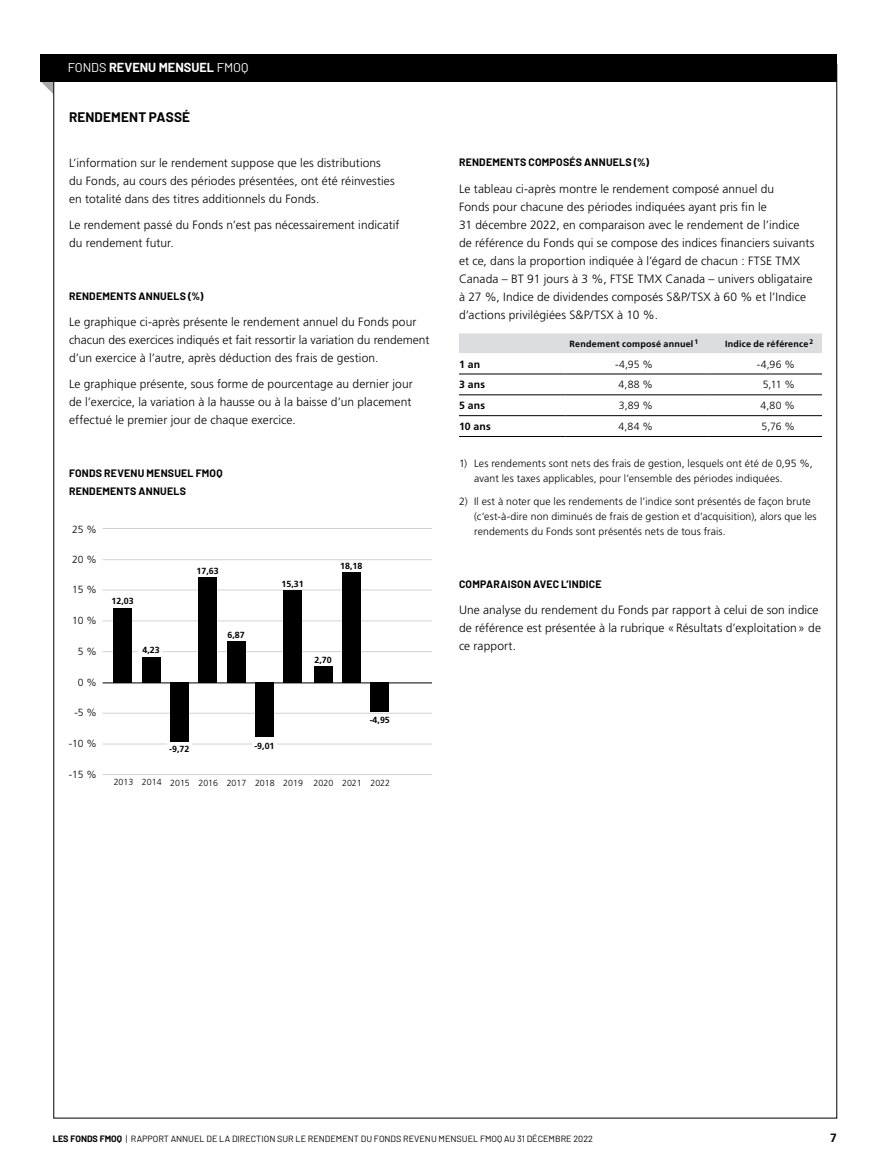
<style>
.page{position:relative;width:891px;height:1161px;background:#fff}
.page>*{position:absolute;margin:0;border:0;box-sizing:border-box;transform-origin:0 0}
.t1{font:700 13.5px "Barlow";letter-spacing:.01em;color:#000}
.t2{font:700 12.75px "Barlow";color:#fff}
.t3{font:300 12px/18px "Frutiger LT Pro";letter-spacing:.005em;color:#000}
.t4{font:700 12px "Frutiger LT Pro";color:#000}
.t5{font:300 10.5px/15px "Frutiger LT Pro";letter-spacing:.015em;color:#000}
.t6{font:700 10.5px/18px "Barlow";letter-spacing:.025em;color:#000}
.t7{font:700 10.5px "Frutiger LT Pro";letter-spacing:.015em;color:#000}
.t8{font:300 10.35px "Frutiger LT Pro";color:#000}
.t9{font:9px "Barlow";color:#000}
.t10{font:700 9px "Frutiger LT Pro";letter-spacing:.025em;color:#000}
.t11{font:700 8.85px "Frutiger LT Pro";color:#000}
.t12{font:300 8.85px "Frutiger LT Pro";color:#000}
.s1{font-weight:400}
.s2{font-weight:700}
</style>
<div class="page">
<svg style="left:41px;top:81px;width:13px;height:13px"></svg>
<div style="left:41px;top:54px;width:796px;height:27px;background:#000"></div>
<div style="left:459px;top:333px;width:363px;height:20px;background:#dcddde"></div>
<hr style="left:459px;top:415px;width:106px;height:1px;background:#000">
<hr style="left:565px;top:415px;width:142px;height:1px;background:#000">
<hr style="left:707px;top:415px;width:115px;height:1px;background:#000">
<hr style="left:459px;top:436px;width:106px;height:1px;background:#000">
<hr style="left:565px;top:436px;width:142px;height:1px;background:#000">
<hr style="left:707px;top:436px;width:115px;height:1px;background:#000">
<hr style="left:459px;top:374px;width:106px;height:1px;background:#000">
<hr style="left:565px;top:374px;width:142px;height:1px;background:#000">
<hr style="left:707px;top:374px;width:115px;height:1px;background:#000">
<hr style="left:459px;top:395px;width:106px;height:1px;background:#000">
<hr style="left:565px;top:395px;width:142px;height:1px;background:#000">
<hr style="left:707px;top:395px;width:115px;height:1px;background:#000">
<hr style="left:103px;top:651px;width:329px;height:1px;background:#d1d3d4">
<hr style="left:103px;top:621px;width:329px;height:1px;background:#d1d3d4">
<hr style="left:103px;top:528px;width:329px;height:1px;background:#d1d3d4">
<hr style="left:103px;top:744px;width:329px;height:1px;background:#d1d3d4">
<hr style="left:103px;top:774px;width:329px;height:1px;background:#d1d3d4">
<hr style="left:103px;top:713px;width:329px;height:1px;background:#d1d3d4">
<hr style="left:103px;top:590px;width:329px;height:1px;background:#d1d3d4">
<hr style="left:103px;top:559px;width:329px;height:1px;background:#d1d3d4">
<div style="left:142px;top:657px;width:18px;height:26px;background:#000"></div>
<div style="left:138px;top:645px;width:25px;height:7px;background:#fff"></div>
<div style="left:113px;top:608px;width:19px;height:75px;background:#000"></div>
<hr style="left:167px;top:742px;width:24px;height:4px;background:#fff">
<hr style="left:252px;top:742px;width:25px;height:4px;background:#fff">
<div style="left:170px;top:683px;width:19px;height:59px;background:#000"></div>
<hr style="left:103px;top:682px;width:329px;height:1px;background:#000">
<div style="left:198px;top:577px;width:19px;height:106px;background:#000"></div>
<div style="left:227px;top:642px;width:18px;height:41px;background:#000"></div>
<div style="left:342px;top:572px;width:19px;height:111px;background:#000"></div>
<div style="left:283px;top:590px;width:19px;height:93px;background:#000"></div>
<div style="left:255px;top:683px;width:19px;height:54px;background:#000"></div>
<div style="left:370px;top:683px;width:19px;height:29px;background:#000"></div>
<div style="left:314px;top:666px;width:18px;height:17px;background:#000"></div>
<p class="t2" style="left:68px;top:58px;width:182px"><span class="s1">FONDS</span> REVENU MENSUEL <span class="s1">FMOQ</span></p>
<p class="t1" style="left:69px;top:107px;width:123px">RENDEMENT PASSÉ</p>
<p class="t3" style="left:69px;top:153px;width:327px">L’information sur le rendement suppose que les distributions du Fonds, au cours des périodes présentées, ont été réinvesties en totalité dans des titres additionnels du Fonds.</p>
<p class="t3" style="left:69px;top:216px;width:332px">Le rendement passé du Fonds n’est pas nécessairement indicatif du rendement futur.</p>
<p class="t6" style="left:69px;top:286px;width:136px">RENDEMENTS ANNUELS (%)</p>
<p class="t3" style="left:69px;top:313px;width:362px">Le graphique ci-après présente le rendement annuel du Fonds pour chacun des exercices indiqués et fait ressortir la variation du rendement d’un exercice à l’autre, après déduction des frais de gestion.</p>
<p class="t3" style="left:69px;top:375px;width:345px;text-align:justify">Le graphique présente, sous forme de pourcentage au dernier jour de l’exercice, la variation à la hausse ou à la baisse d’un placement effectué le premier jour de chaque exercice.</p>
<p class="t6" style="left:69px;top:463px;width:155px">FONDS REVENU MENSUEL FMOQ<br>RENDEMENTS ANNUELS</p>
<p class="t8" style="left:72px;top:523px;width:26px">25 %</p>
<p class="t8" style="left:72px;top:553px;width:26px">20 %</p>
<p class="t8" style="left:72px;top:583px;width:26px">15 %</p>
<p class="t8" style="left:72px;top:614px;width:26px">10 %</p>
<p class="t8" style="left:78px;top:645px;width:20px">5 %</p>
<p class="t8" style="left:78px;top:676px;width:20px">0 %</p>
<p class="t8" style="left:75px;top:706px;width:24px">-5 %</p>
<p class="t8" style="left:69px;top:737px;width:30px">-10 %</p>
<p class="t8" style="left:69px;top:768px;width:30px">-15 %</p>
<p class="t11" style="left:112px;top:596px;width:24px">12,03</p>
<p class="t11" style="left:142px;top:645px;width:19px">4,23</p>
<p class="t11" style="left:197px;top:566px;width:24px">17,63</p>
<p class="t11" style="left:227px;top:630px;width:19px">6,87</p>
<p class="t11" style="left:282px;top:578px;width:24px">15,31</p>
<p class="t11" style="left:340px;top:561px;width:24px">18,18</p>
<p class="t11" style="left:314px;top:655px;width:19px">2,70</p>
<p class="t12" style="left:114px;top:777px;width:49px">2013 2014</p>
<p class="t11" style="left:169px;top:744px;width:22px">-9,72</p>
<p class="t12" style="left:170px;top:778px;width:21px">2015</p>
<p class="t11" style="left:254px;top:740px;width:22px">-9,01</p>
<p class="t11" style="left:370px;top:715px;width:22px">-4,95</p>
<p class="t12" style="left:198px;top:778px;width:21px">2016</p>
<p class="t12" style="left:227px;top:778px;width:21px">2017</p>
<p class="t12" style="left:342px;top:778px;width:21px">2021</p>
<p class="t12" style="left:255px;top:778px;width:21px">2018</p>
<p class="t12" style="left:370px;top:778px;width:21px">2022</p>
<p class="t12" style="left:314px;top:778px;width:21px">2020</p>
<p class="t12" style="left:283px;top:778px;width:21px">2019</p>
<p class="t6" style="left:459px;top:153px;width:192px">RENDEMENTS COMPOSÉS ANNUELS (%)</p>
<p class="t3" style="left:459px;top:180px;width:357px">Le tableau ci-après montre le rendement composé annuel du<br>Fonds pour chacune des périodes indiquées ayant pris fin le<br>31 décembre 2022, en comparaison avec le rendement de l’indice de référence du Fonds qui se compose des indices financiers suivants et ce, dans la proportion indiquée à l’égard de chacun : FTSE TMX Canada – BT 91 jours à 3 %, FTSE TMX Canada – univers obligataire à 27 %, Indice de dividendes composés S&amp;P/TSX à 60 % et l’Indice d’actions privilégiées S&amp;P/TSX à 10 %.</p>
<p class="t10" style="left:570px;top:338px;width:130px">Rendement composé annuel <sup>1</sup></p>
<p class="t10" style="left:725px;top:338px;width:90px">Indice de référence<sup>2</sup></p>
<p class="t7" style="left:459px;top:358px;width:23px">1 an</p>
<p class="t5" style="left:615px;top:356px;width:40px">-4,95 %</p>
<p class="t5" style="left:757px;top:356px;width:40px">-4,96 %</p>
<p class="t7" style="left:459px;top:378px;width:28px">3 ans</p>
<p class="t5" style="left:619px;top:377px;width:36px">4,88 %</p>
<p class="t5" style="left:763px;top:377px;width:34px">5,11 %</p>
<p class="t7" style="left:459px;top:399px;width:28px">5 ans</p>
<p class="t5" style="left:619px;top:398px;width:36px">3,89 %</p>
<p class="t5" style="left:760px;top:398px;width:36px">4,80 %</p>
<p class="t7" style="left:459px;top:420px;width:33px">10 ans</p>
<p class="t5" style="left:618px;top:419px;width:36px">4,84 %</p>
<p class="t5" style="left:762px;top:419px;width:35px">5,76 %</p>
<p class="t5" style="left:474px;top:455px;width:340px;text-indent:-15px">1) Les rendements sont nets des frais de gestion, lesquels ont été de 0,95 %, avant les taxes applicables, pour l’ensemble des périodes indiquées.</p>
<p class="t5" style="left:474px;top:494px;width:344px;text-indent:-15px">2) Il est à noter que les rendements de l’indice sont présentés de façon brute (c’est-à-dire non diminués de frais de gestion et d’acquisition), alors que les rendements du Fonds sont présentés nets de tous frais.</p>
<p class="t6" style="left:459px;top:574px;width:144px">COMPARAISON AVEC L’INDICE</p>
<p class="t3" style="left:459px;top:601px;width:364px">Une analyse du rendement du Fonds par rapport à celui de son indice de référence est présentée à la rubrique «Résultats d’exploitation» de ce rapport.</p>
<p class="t9" style="left:53px;top:1132px;width:542px"><span class="s2">LES FONDS FMOQ</span> | RAPPORT ANNUEL DE LA DIRECTION SUR LE RENDEMENT DU FONDS REVENU MENSUEL FMOQ AU 31 DÉCEMBRE 2022</p>
<p class="t4" style="left:830px;top:1130px;width:8px">7</p>
</div>
